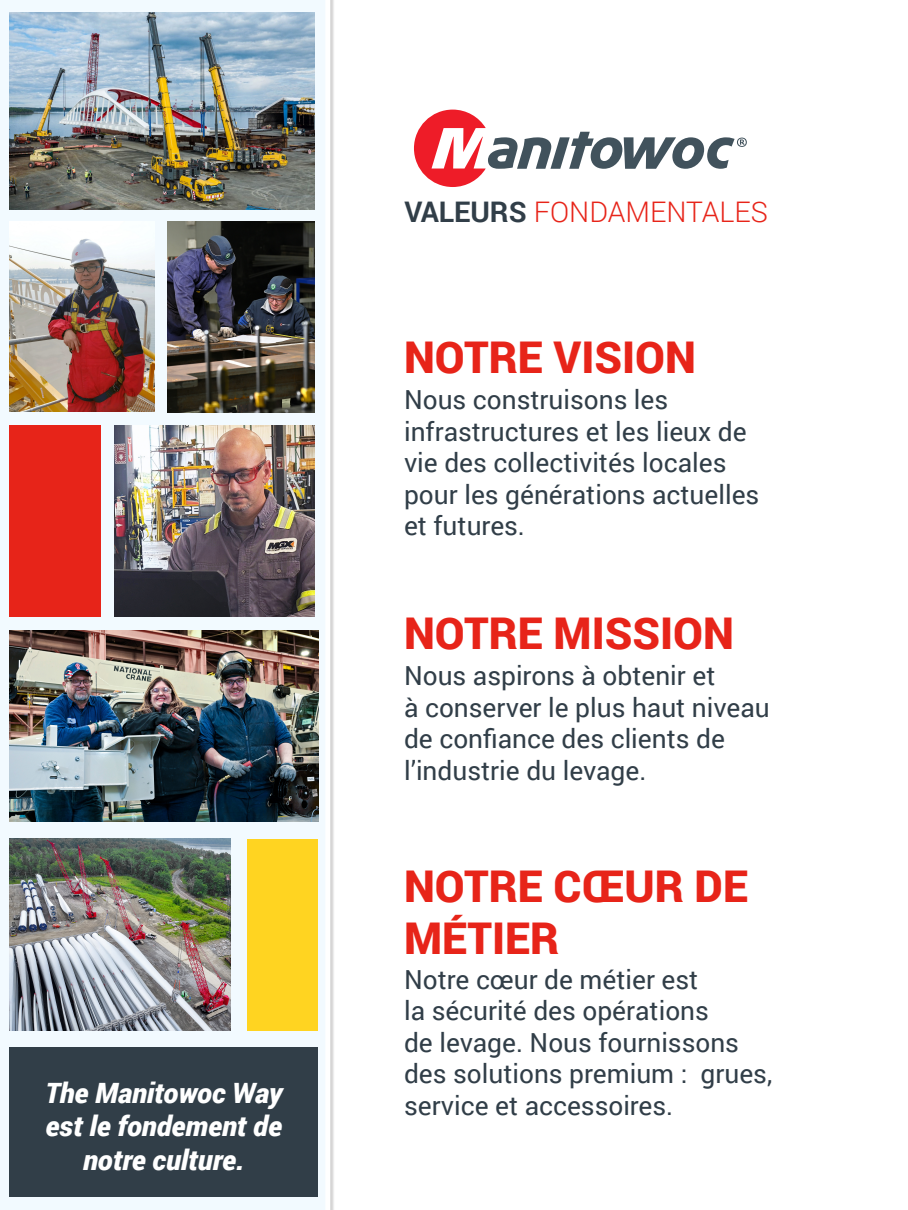
<style>
.page{position:relative;width:908px;height:1210px;background:#fff}
.page>*{position:absolute;margin:0;border:0;box-sizing:border-box;transform-origin:0 0}
.t1{font:900 43.75px/52.5px "Roboto";color:#e72419}
.t2{font:300 28.35px "Roboto";color:#e72419}
.t3{font:italic 900 28px/33.6px "Roboto";color:#fff;text-align:center}
.t4{font:26.25px/31.5px "Roboto";color:#313e48}
.s1{font-weight:700;color:#313e48}
</style>
<div class="page">
<div style="left:0;top:0;width:325px;height:1210px;background:#f2faff"></div>
<div style="left:9px;top:1047px;width:309px;height:150px;background:#313e48"></div>
<img style="left:9px;top:13px;width:306px;height:196px">
<img style="left:168px;top:221px;width:147px;height:192px">
<img style="left:115px;top:425px;width:200px;height:192px">
<img style="left:9px;top:221px;width:145px;height:191px">
<div style="left:9px;top:425px;width:92px;height:192px;background:#e72419"></div>
<img style="left:9px;top:630px;width:309px;height:192px">
<img style="left:9px;top:839px;width:221px;height:191px">
<div style="left:247px;top:839px;width:71px;height:191px;background:#ffd421"></div>
<svg style="left:414px;top:110px;width:332px;height:77px"></svg>
<p class="t3" style="left:45px;top:1074px;width:239px">The Manitowoc Way est le fondement de notre culture.</p>
<p class="t2" style="left:404px;top:192px;width:365px"><span class="s1">VALEURS</span> FONDAMENTALES</p>
<p class="t1" style="left:404px;top:330px;width:293px">NOTRE VISION</p>
<p class="t4" style="left:404px;top:383px;width:356px">Nous construisons les infrastructures et les lieux de vie des collectivités locales pour les générations actuelles et futures.</p>
<p class="t1" style="left:404px;top:606px;width:331px">NOTRE MISSION</p>
<p class="t4" style="left:404px;top:659px;width:367px">Nous aspirons à obtenir et<br>à conserver le plus haut niveau de confiance des clients de l’industrie du levage.</p>
<p class="t1" style="left:404px;top:858px;width:345px">NOTRE CŒUR DE<br>MÉTIER</p>
<p class="t4" style="left:404px;top:963px;width:369px">Notre cœur de métier est<br>la sécurité des opérations<br>de levage. Nous fournissons des solutions premium : grues, service et accessoires.</p>
</div>
